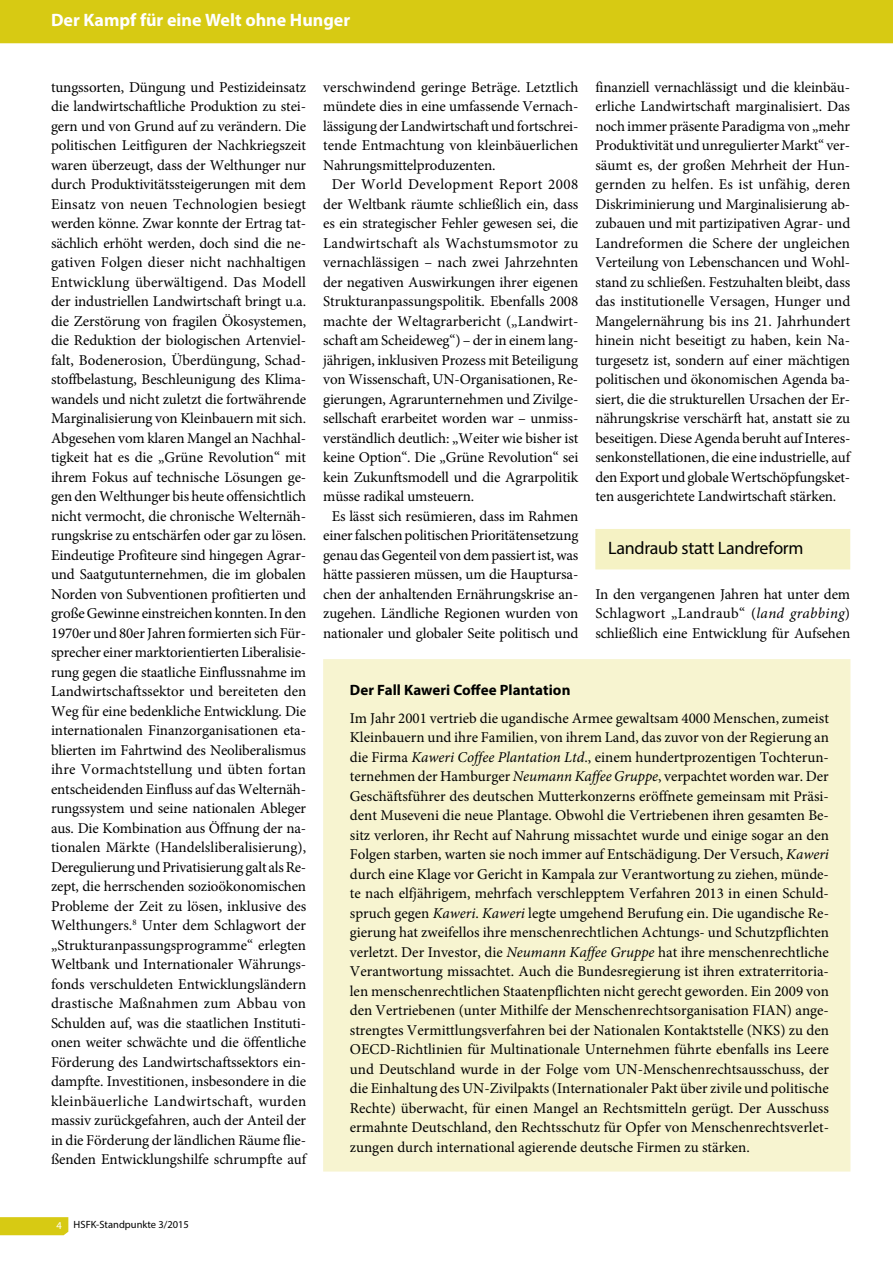
<style>
.page{position:relative;width:893px;height:1263px;background:#fff}
.page>*{position:absolute;margin:0;border:0;box-sizing:border-box;transform-origin:0 0}
.t1{font:700 18px "Myriad Pro";color:#fff}
.t2{font:18px "Myriad Pro";letter-spacing:-.015em;color:#000}
.t3{font:15px/19.5px "Minion Pro";letter-spacing:-.01em;color:#000;text-align:justify}
.t4{font:15px "Minion Pro";letter-spacing:.02em;color:#000}
.t5{font:15px "Minion Pro";letter-spacing:.025em;color:#000}
.t6{font:700 15px "Myriad Pro";letter-spacing:.005em;color:#000}
.t7{font:10.5px "Myriad Pro";color:#000}
.s1{font-style:italic}
.s2{color:#fff}
</style>
<div class="page">
<svg style="left:0;top:1217px;width:69px;height:19px"></svg>
<div style="left:0;top:0;width:893px;height:44px;background:#d7ca13"></div>
<div style="left:595px;top:529px;width:255px;height:40px;background:#f5f2c4"></div>
<div style="left:323px;top:659px;width:527px;height:512px;background:#f7f4d0"></div>
<p class="t1" style="left:51px;top:8px;width:301px">Der Kampf für eine Welt ohne Hunger</p>
<p class="t3" style="left:51px;top:77px;width:257px">tungssorten, Düngung und Pestizideinsatz die landwirtschaftliche Produktion zu stei&shy;gern und von Grund auf zu verändern. Die politischen Leitfiguren der Nachkriegszeit waren überzeugt, dass der Welthunger nur durch Produktivitätssteigerungen mit dem Einsatz von neuen Technologien besiegt werden könne. Zwar konnte der Ertrag tat&shy;sächlich erhöht werden, doch sind die ne&shy;gativen Folgen dieser nicht nachhaltigen Entwicklung überwältigend. Das Modell der industriellen Landwirtschaft bringt u.a. die Zerstörung von fragilen Ökosystemen, die Reduktion der biologischen Artenviel&shy;falt, Bodenerosion, Überdüngung, Schad&shy;stoffbelastung, Beschleunigung des Klima&shy;wandels und nicht zuletzt die fortwährende Marginalisierung von Kleinbauern mit sich.<br>Abgesehen vom klaren Mangel an Nachhal&shy;tigkeit hat es die „Grüne Revolution“ mit ihrem Fokus auf technische Lösungen ge&shy;gen den Welthunger bis heute offensichtlich nicht vermocht, die chronische Welternäh&shy;rungskrise zu entschärfen oder gar zu lösen.<br>Eindeutige Profiteure sind hingegen Agrar&shy;und Saatgutunternehmen, die im globalen Norden von Subventionen profitierten und große Gewinne einstreichen konnten. In den 1970er und 80er Jahren formierten sich Für&shy;sprecher einer marktorientierten Liberalisie&shy;rung gegen die staatliche Einflussnahme im Landwirtschaftssektor und bereiteten den Weg für eine bedenkliche Entwicklung. Die internationalen Finanzorganisationen eta&shy;blierten im Fahrtwind des Neoliberalismus ihre Vormachtstellung und übten fortan entscheidenden Einfluss auf das Welternäh&shy;rungssystem und seine nationalen Ableger aus. Die Kombination aus Öffnung der na&shy;tionalen Märkte (Handelsliberalisierung), Deregulierung und Privatisierung galt als Re&shy;zept, die herrschenden sozioökonomischen Probleme der Zeit zu lösen, inklusive des Welthungers.<sup>8</sup> Unter dem Schlagwort der „Strukturanpassungsprogramme“ erlegten Weltbank und Internationaler Währungs&shy;fonds verschuldeten Entwicklungsländern drastische Maßnahmen zum Abbau von Schulden auf, was die staatlichen Instituti&shy;onen weiter schwächte und die öffentliche Förderung des Landwirtschaftssektors ein&shy;dampfte. Investitionen, insbesondere in die kleinbäuerliche Landwirtschaft, wurden massiv zurückgefahren, auch der Anteil der in die Förderung der ländlichen Räume flie&shy;ßenden Entwicklungshilfe schrumpfte auf</p>
<p class="t3" style="left:323px;top:77px;width:257px">verschwindend geringe Beträge. Letztlich</p>
<p class="t3" style="left:595px;top:77px;width:257px">finanziell vernachlässigt und die kleinbäu&shy;erliche Landwirtschaft marginalisiert. Das noch immer präsente Paradigma von „mehr Produktivität und unregulierter Markt“ ver&shy;säumt es, der großen Mehrheit der Hun&shy;gernden zu helfen. Es ist unfähig, deren Diskriminierung und Marginalisierung ab&shy;zubauen und mit partizipativen Agrar- und Landreformen die Schere der ungleichen Verteilung von Lebenschancen und Wohl&shy;stand zu schließen. Festzuhalten bleibt, dass das institutionelle Versagen, Hunger und Mangelernährung bis ins 21. Jahrhundert hinein nicht beseitigt zu haben, kein Na&shy;turgesetz ist, sondern auf einer mächtigen politischen und ökonomischen Agenda ba&shy;siert, die die strukturellen Ursachen der Er&shy;nährungskrise verschärft hat, anstatt sie zu beseitigen. Diese Agenda beruht auf Interes&shy;senkonstellationen, die eine industrielle, auf den Export und globale Wertschöpfungsket&shy;ten ausgerichtete Landwirtschaft stärken.</p>
<p class="t2" style="left:608px;top:536px;width:197px">Landraub statt Landreform</p>
<p class="t3" style="left:595px;top:584px;width:256px">In den vergangenen Jahren hat unter dem Schlagwort „Landraub“ (<span class="s1">land grabbing</span>) schließlich eine Entwicklung für Aufsehen</p>
<p class="t3" style="left:323px;top:97px;width:257px">mündete dies in eine umfassende Vernach-</p>
<p class="t3" style="left:323px;top:116px;width:257px">lässigung der Landwirtschaft und fortschrei-</p>
<p class="t3" style="left:323px;top:136px;width:257px">tende Entmachtung von kleinbäuerlichen</p>
<p class="t3" style="left:323px;top:155px;width:174px">Nahrungsmittelproduzenten.</p>
<p class="t5" style="left:332px;top:174px;width:248px">Der World Development Report 2008</p>
<p class="t3" style="left:323px;top:194px;width:257px">der Weltbank räumte schließlich ein, dass</p>
<p class="t3" style="left:323px;top:214px;width:257px">es ein strategischer Fehler gewesen sei, die</p>
<p class="t4" style="left:323px;top:233px;width:257px">Landwirtschaft als Wachstumsmotor zu</p>
<p class="t3" style="left:323px;top:253px;width:257px">vernachlässigen – nach zwei Jahrzehnten</p>
<p class="t3" style="left:323px;top:272px;width:257px">der negativen Auswirkungen ihrer eigenen</p>
<p class="t3" style="left:323px;top:292px;width:257px">Strukturanpassungspolitik. Ebenfalls 2008</p>
<p class="t3" style="left:323px;top:311px;width:257px">machte der Weltagrarbericht („Landwirt-</p>
<p class="t3" style="left:323px;top:331px;width:257px">schaft am Scheideweg“) – der in einem lang-</p>
<p class="t3" style="left:323px;top:350px;width:257px">jährigen, inklusiven Prozess mit Beteiligung</p>
<p class="t3" style="left:323px;top:370px;width:257px">von Wissenschaft, UN-Organisationen, Re-</p>
<p class="t3" style="left:323px;top:389px;width:257px">gierungen, Agrarunternehmen und Zivilge-</p>
<p class="t3" style="left:323px;top:409px;width:257px">sellschaft erarbeitet worden war – unmiss-</p>
<p class="t3" style="left:323px;top:428px;width:257px">verständlich deutlich: „Weiter wie bisher ist</p>
<p class="t3" style="left:323px;top:448px;width:257px">keine Option“. Die „Grüne Revolution“ sei</p>
<p class="t3" style="left:323px;top:467px;width:257px">kein Zukunftsmodell und die Agrarpolitik</p>
<p class="t3" style="left:323px;top:487px;width:153px">müsse radikal umsteuern.</p>
<p class="t3" style="left:332px;top:506px;width:248px">Es lässt sich resümieren, dass im Rahmen</p>
<p class="t3" style="left:323px;top:526px;width:257px">einer falschen politischen Prioritätensetzung</p>
<p class="t3" style="left:323px;top:545px;width:256px">genau das Gegenteil von dem passiert ist, was</p>
<p class="t3" style="left:323px;top:565px;width:257px">hätte passieren müssen, um die Hauptursa-</p>
<p class="t3" style="left:323px;top:584px;width:257px">chen der anhaltenden Ernährungskrise an-</p>
<p class="t3" style="left:323px;top:604px;width:257px">zugehen. Ländliche Regionen wurden von</p>
<p class="t3" style="left:323px;top:623px;width:257px">nationaler und globaler Seite politisch und</p>
<p class="t6" style="left:350px;top:680px;width:222px">Der Fall Kaweri Coffee Plantation</p>
<p class="t3" style="left:350px;top:708px;width:481px">Im Jahr 2001 vertrieb die ugandische Armee gewaltsam 4000 Menschen, zumeist Kleinbauern und ihre Familien, von ihrem Land, das zuvor von der Regierung an die Firma <span class="s1">Kaweri Coffee Plantation Ltd</span>., einem hundertprozentigen Tochterun&shy;ternehmen der Hamburger <span class="s1">Neumann Kaffee Gruppe</span>, verpachtet worden war. Der Geschäftsführer des deutschen Mutterkonzerns eröffnete gemeinsam mit Präsi&shy;dent Museveni die neue Plantage. Obwohl die Vertriebenen ihren gesamten Be&shy;sitz verloren, ihr Recht auf Nahrung missachtet wurde und einige sogar an den Folgen starben, warten sie noch immer auf Entschädigung. Der Versuch, <span class="s1">Kaweri </span>durch eine Klage vor Gericht in Kampala zur Verantwortung zu ziehen, münde&shy;te nach elfjährigem, mehrfach verschlepptem Verfahren 2013 in einen Schuld&shy;spruch gegen <span class="s1">Kaweri</span>. <span class="s1">Kaweri</span> legte umgehend Berufung ein. Die ugandische Re&shy;gierung hat zweifellos ihre menschenrechtlichen Achtungs- und Schutzpflichten verletzt. Der Investor, die <span class="s1">Neumann Kaffee Gruppe</span> hat ihre menschenrechtliche Verantwortung missachtet. Auch die Bundesregierung ist ihren extraterritoria&shy;len menschenrechtlichen Staatenpflichten nicht gerecht geworden. Ein 2009 von den Vertriebenen (unter Mithilfe der Menschenrechtsorganisation FIAN) ange&shy;strengtes Vermittlungsverfahren bei der Nationalen Kontaktstelle (NKS) zu den OECD-Richtlinien für Multinationale Unternehmen führte ebenfalls ins Leere und Deutschland wurde in der Folge vom UN-Menschenrechtsausschuss, der die Einhaltung des UN-Zivilpakts (Internationaler Pakt über zivile und politische Rechte) überwacht, für einen Mangel an Rechtsmitteln gerügt. Der Ausschuss ermahnte Deutschland, den Rechtsschutz für Opfer von Menschenrechtsverlet&shy;zungen durch international agierende deutsche Firmen zu stärken.</p>
<p class="t7" style="left:56px;top:1218px;width:134px"><span class="s2">4</span> HSFK-Standpunkte 3/2015</p>
</div>
